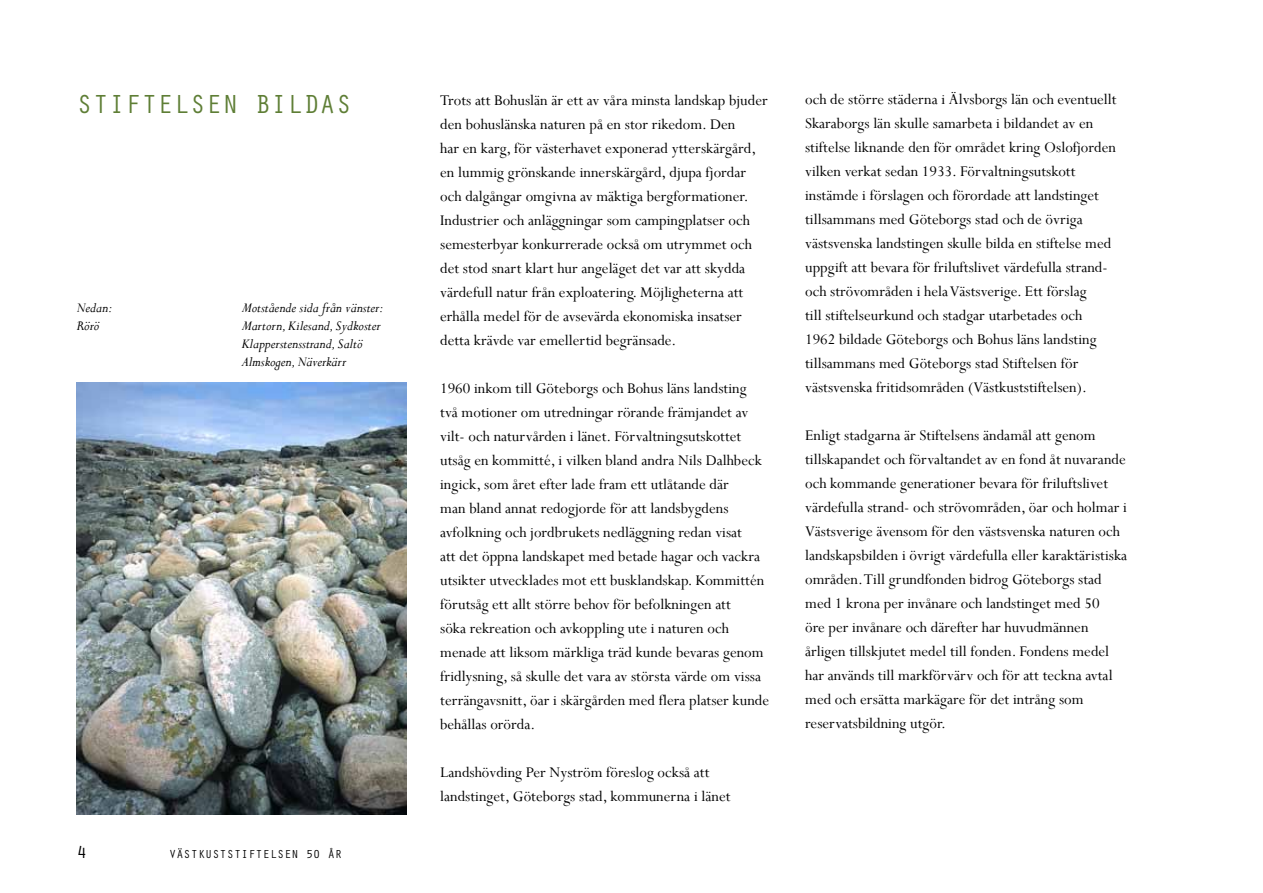
<style>
.page{position:relative;width:1263px;height:893px;background:#fff}
.page>*{position:absolute;margin:0;border:0;box-sizing:border-box;transform-origin:0 0}
.t1{font:27px "Orator Std";color:#5e7e35}
.t2{font:18px "Orator Std";color:#000}
.t3{font:16.5px/24px "Perpetua";color:#000}
.t4{font:italic 15px/18px "Perpetua";color:#000}
.t5{font:12px "Orator Std";color:#000}
</style>
<div class="page">
<img style="left:77px;top:383px;width:330px;height:432px">
<h1 class="t1" style="left:77px;top:85px;width:277px">STIFTELSEN BILDAS</h1>
<p class="t4" style="left:77px;top:298px;width:37px">Nedan:<br>Rörö</p>
<p class="t4" style="left:242px;top:298px;width:143px">Motstående sida från vänster:<br>Martorn, Kilesand, Sydkoster<br>Klapperstensstrand, Saltö<br>Almskogen, Näverkärr</p>
<p class="t2" style="left:77px;top:839px;width:12px">4</p>
<p class="t5" style="left:169px;top:846px;width:174px">VÄSTKUSTSTIFTELSEN 50 ÅR</p>
<p class="t3" style="left:440px;top:88px;width:329px">Trots att Bohuslän är ett av våra minsta landskap bjuder den bohuslänska naturen på en stor rikedom. Den<br>har en karg, för västerhavet exponerad ytterskärgård, en lummig grönskande innerskärgård, djupa fjordar och dalgångar omgivna av mäktiga bergformationer.<br>Industrier och anläggningar som campingplatser och semesterbyar konkurrerade också om utrymmet och det stod snart klart hur angeläget det var att skydda värdefull natur från exploatering. Möjligheterna att erhålla medel för de avsevärda ekonomiska insatser detta krävde var emellertid begränsade.</p>
<p class="t3" style="left:440px;top:376px;width:331px">1960 inkom till Göteborgs och Bohus läns landsting<br>två motioner om utredningar rörande främjandet av vilt- och naturvården i länet. Förvaltningsutskottet utsåg en kommitté, i vilken bland andra Nils Dalhbeck ingick, som året efter lade fram ett utlåtande där<br>man bland annat redogjorde för att landsbygdens avfolkning och jordbrukets nedläggning redan visat<br>att det öppna landskapet med betade hagar och vackra utsikter utvecklades mot ett busklandskap. Kommittén förutsåg ett allt större behov för befolkningen att<br>söka rekreation och avkoppling ute i naturen och menade att liksom märkliga träd kunde bevaras genom fridlysning, så skulle det vara av största värde om vissa terrängavsnitt, öar i skärgården med flera platser kunde behållas orörda.</p>
<p class="t3" style="left:440px;top:760px;width:292px">Landshövding Per Nyström föreslog också att landstinget, Göteborgs stad, kommunerna i länet</p>
<p class="t3" style="left:805px;top:87px;width:313px">och de större städerna i Älvsborgs län och eventuellt Skaraborgs län skulle samarbeta i bildandet av en stiftelse liknande den för området kring Oslofjorden vilken verkat sedan 1933. Förvaltningsutskott instämde i förslagen och förordade att landstinget tillsammans med Göteborgs stad och de övriga västsvenska landstingen skulle bilda en stiftelse med uppgift att bevara för friluftslivet värdefulla strand&shy;och strövområden i hela Västsverige. Ett förslag<br>till stiftelseurkund och stadgar utarbetades och<br>1962 bildade Göteborgs och Bohus läns landsting tillsammans med Göteborgs stad Stiftelsen för västsvenska fritidsområden (Västkuststiftelsen).</p>
<p class="t3" style="left:805px;top:423px;width:324px">Enligt stadgarna är Stiftelsens ändamål att genom tillskapandet och förvaltandet av en fond åt nuvarande och kommande generationer bevara för friluftslivet värdefulla strand- och strövområden, öar och holmar i Västsverige ävensom för den västsvenska naturen och landskapsbilden i övrigt värdefulla eller karaktäristiska områden. Till grundfonden bidrog Göteborgs stad med 1 krona per invånare och landstinget med 50<br>öre per invånare och därefter har huvudmännen årligen tillskjutet medel till fonden. Fondens medel har används till markförvärv och för att teckna avtal med och ersätta markägare för det intrång som reservatsbildning utgör.</p>
</div>
